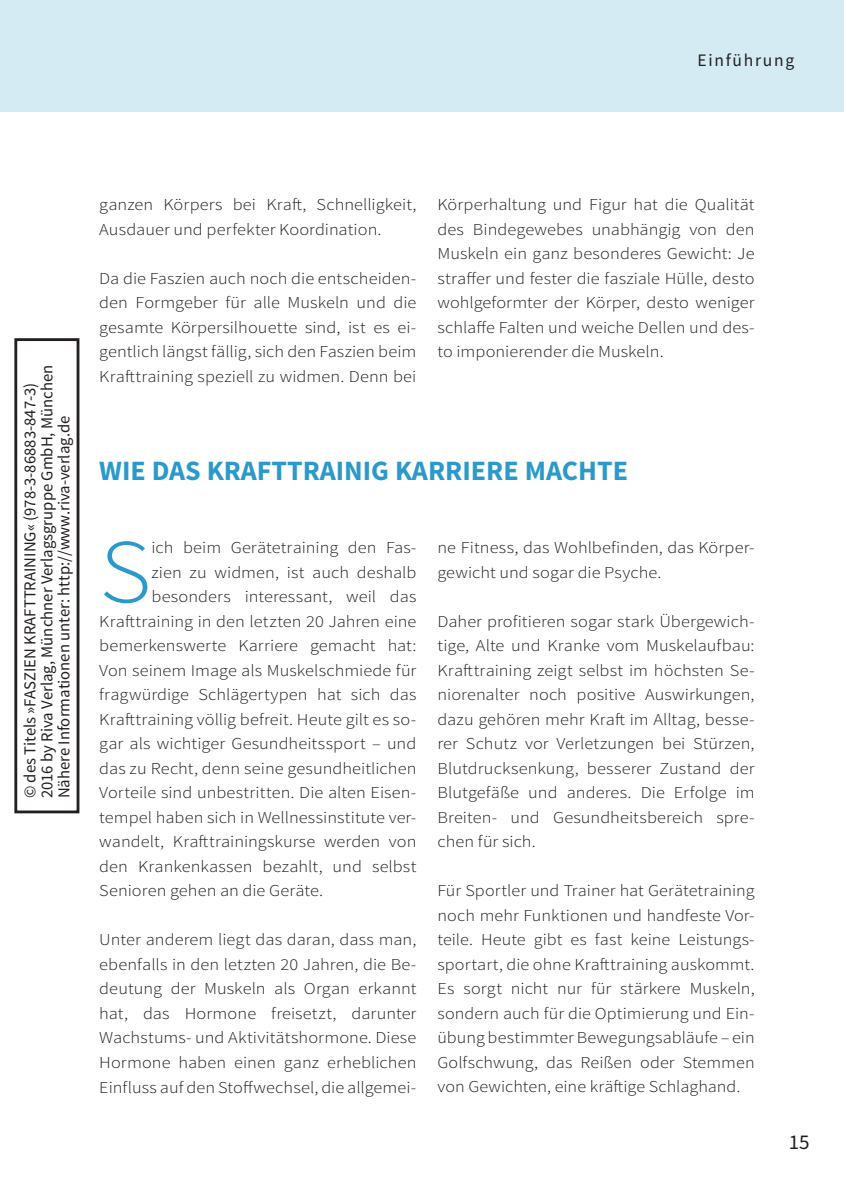
<style>
.page{position:relative;width:844px;height:1191px;background:#fff}
.page>*{position:absolute;margin:0;border:0;box-sizing:border-box;transform-origin:0 0}
.Initialie_blue{font:300 91px "Source Sans Pro";color:#2b99ca;scale:1.1 1}
.t1{font:700 28px "Source Sans Pro";color:#2b99ca}
.t2{font:21px "Source Sans Pro";color:#231f20}
.t3{font:17.5px "Source Sans Pro";letter-spacing:.1em;color:#231f20}
.Initialie_blue-2{font:300 16.62px/24.5px "Source Sans Pro";letter-spacing:.005em;color:#231f20;text-align:justify;scale:1.1 1}
.Initialie_blue-3{font:300 16.62px/24.5px "Source Sans Pro";letter-spacing:.005em;color:#231f20;text-align:justify;scale:1.09 1}
.t4{font:16.62px "Source Sans Pro";color:#231f20}
</style>
<div class="page">
<div style="left:0;top:0;width:843px;height:112px;background:#d5ebf4"></div>
<div style="left:14px;top:338px;width:65px;height:475px;border:3px solid #231f20"></div>
<p class="t3" style="left:697px;top:50px;width:98px">Einführung</p>
<p class="t4" style="left:37px;top:798px;width:435px;rotate:-90deg">2016 by Riva Verlag, Münchner Verlagsgruppe GmbH, München</p>
<p class="t4" style="left:20px;top:798px;width:417px;rotate:-90deg">© des Titels »FASZIEN KRAFTTRAINING« (978-3-86883-847-3)</p>
<p class="t4" style="left:54px;top:798px;width:384px;rotate:-90deg">Nähere Informationen unter: http://www.riva-verlag.de</p>
<p class="Initialie_blue-2" style="left:99px;top:192px;width:290px">ganzen Körpers bei Kraft, Schnelligkeit,<br>Ausdauer und perfekter Koordination.</p>
<p class="Initialie_blue-2" style="left:99px;top:266px;width:290px">Da die Faszien auch noch die entscheiden&shy;den Formgeber für alle Muskeln und die gesamte Körpersilhouette sind, ist es ei&shy;gentlich längst fällig, sich den Faszien beim Krafttraining speziell zu widmen. Denn bei</p>
<p class="Initialie_blue-2" style="left:437px;top:192px;width:290px">Körperhaltung und Figur hat die Qualität des Bindegewebes unabhängig von den Muskeln ein ganz besonderes Gewicht: Je straffer und fester die fasziale Hülle, desto wohlgeformter der Körper, desto weniger schlaffe Falten und weiche Dellen und des&shy;to imponierender die Muskeln.</p>
<p class="t1" style="left:99px;top:452px;width:530px">WIE DAS KRAFTTRAINIG KARRIERE MACHTE</p>
<p class="Initialie_blue" style="left:99px;top:517px;width:49px">S</p>
<p class="Initialie_blue-2" style="left:151px;top:535px;width:242px">ich beim Gerätetraining den Fas-</p>
<p class="Initialie_blue-2" style="left:151px;top:560px;width:242px">zien zu widmen, ist auch deshalb</p>
<p class="Initialie_blue-2" style="left:151px;top:584px;width:242px">besonders interessant, weil das</p>
<p class="Initialie_blue-2" style="left:99px;top:609px;width:290px">Krafttraining in den letzten 20 Jahren eine</p>
<p class="Initialie_blue-2" style="left:99px;top:633px;width:290px">bemerkenswerte Karriere gemacht hat:</p>
<p class="Initialie_blue-2" style="left:99px;top:658px;width:290px">Von seinem Image als Muskelschmiede für</p>
<p class="Initialie_blue-2" style="left:99px;top:682px;width:290px">fragwürdige Schlägertypen hat sich das</p>
<p class="Initialie_blue-2" style="left:99px;top:707px;width:290px">Krafttraining völlig befreit. Heute gilt es so-</p>
<p class="Initialie_blue-2" style="left:99px;top:731px;width:290px">gar als wichtiger Gesundheitssport – und</p>
<p class="Initialie_blue-2" style="left:99px;top:756px;width:290px">das zu Recht, denn seine gesundheitlichen</p>
<p class="Initialie_blue-2" style="left:99px;top:780px;width:290px">Vorteile sind unbestritten. Die alten Eisen-</p>
<p class="Initialie_blue-2" style="left:99px;top:805px;width:290px">tempel haben sich in Wellnessinstitute ver-</p>
<p class="Initialie_blue-2" style="left:99px;top:829px;width:290px">wandelt, Krafttrainingskurse werden von</p>
<p class="Initialie_blue-2" style="left:99px;top:854px;width:290px">den Krankenkassen bezahlt, und selbst</p>
<p class="Initialie_blue-2" style="left:99px;top:878px;width:205px">Senioren gehen an die Geräte.</p>
<p class="Initialie_blue-2" style="left:99px;top:927px;width:290px">Unter anderem liegt das daran, dass man, ebenfalls in den letzten 20 Jahren, die Be&shy;deutung der Muskeln als Organ erkannt hat, das Hormone freisetzt, darunter Wachstums- und Aktivitätshormone. Diese Hormone haben einen ganz erheblichen Einfluss auf den Stoffwechsel, die allgemei-</p>
<p class="Initialie_blue-2" style="left:437px;top:535px;width:290px">ne Fitness, das Wohlbefinden, das Körper&shy;gewicht und sogar die Psyche.</p>
<p class="Initialie_blue-2" style="left:437px;top:609px;width:290px">Daher profitieren sogar stark Übergewich&shy;tige, Alte und Kranke vom Muskelaufbau:<br>Krafttraining zeigt selbst im höchsten Se&shy;niorenalter noch positive Auswirkungen, dazu gehören mehr Kraft im Alltag, besse&shy;rer Schutz vor Verletzungen bei Stürzen, Blutdrucksenkung, besserer Zustand der Blutgefäße und anderes. Die Erfolge im Breiten- und Gesundheitsbereich spre&shy;chen für sich.</p>
<p class="Initialie_blue-3" style="left:437px;top:878px;width:292px">Für Sportler und Trainer hat Gerätetraining noch mehr Funktionen und handfeste Vor&shy;teile. Heute gibt es fast keine Leistungs&shy;sportart, die ohne Krafttraining auskommt.<br>Es sorgt nicht nur für stärkere Muskeln, sondern auch für die Optimierung und Ein&shy;übung bestimmter Bewegungsabläufe – ein Golfschwung, das Reißen oder Stemmen von Gewichten, eine kräftige Schlaghand.</p>
<p class="t2" style="left:788px;top:1129px;width:22px">15</p>
</div>
